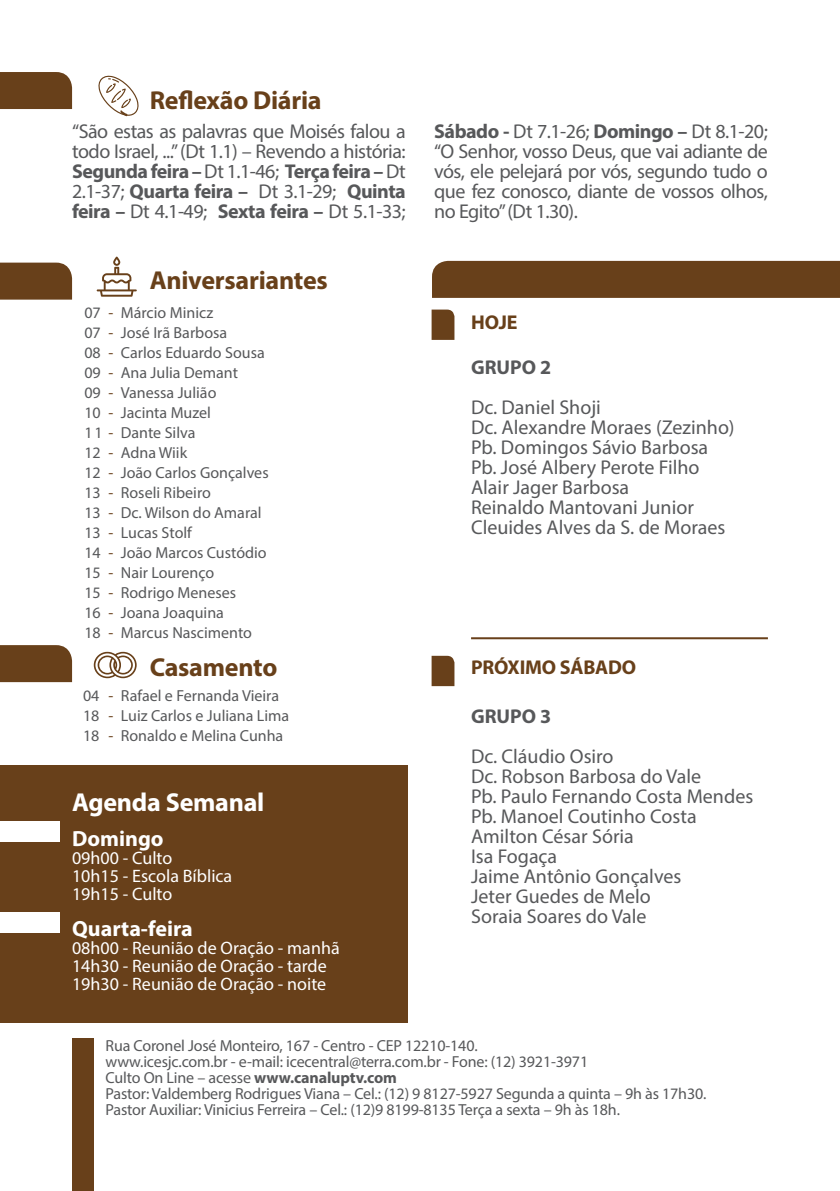
<style>
.page{position:relative;width:840px;height:1191px;background:#fff}
.page>*{position:absolute;margin:0;border:0;box-sizing:border-box;transform-origin:0 0}
.t1{font:700 26px "Myriad Pro";letter-spacing:-.01em;color:#68401a}
.t2{font:700 26px "Myriad Pro";letter-spacing:-.01em;color:#fff}
.t3{font:700 22px "Myriad Pro";color:#fff}
.t4{font:20px/20px "Myriad Pro";color:#57585a;text-align:justify}
.t5{font:700 20px "Myriad Pro";letter-spacing:-.01em;color:#68401a}
.t6{font:700 20px "Myriad Pro";color:#57585a}
.t7{font:18px "Myriad Pro";color:#fff}
.t8{font:16px/20px "Myriad Pro";color:#57585a}
.t9{font:16px "Myriad Pro";color:#68401a}
.s1{font-weight:700}
.s2{color:#68401a}
</style>
<div class="page">
<div style="left:432px;top:261px;width:407px;height:37px;background:#68401a"></div>
<div style="left:0;top:764px;width:408px;height:258px;background:#68401a"></div>
<div style="left:0;top:72px;width:72px;height:37px;background:#68401a"></div>
<div style="left:0;top:263px;width:72px;height:37px;background:#68401a"></div>
<div style="left:0;top:645px;width:72px;height:37px;background:#68401a"></div>
<svg style="left:98px;top:75px;width:41px;height:41px"></svg>
<svg style="left:97px;top:257px;width:40px;height:40px"></svg>
<hr style="left:471px;top:637px;width:296px;height:2px;background:#68401a">
<svg style="left:94px;top:652px;width:43px;height:26px"></svg>
<div style="left:0;top:821px;width:60px;height:20px;background:#fff"></div>
<div style="left:0;top:912px;width:60px;height:21px;background:#fff"></div>
<svg style="left:431px;top:309px;width:23px;height:31px"></svg>
<svg style="left:431px;top:656px;width:23px;height:30px"></svg>
<div style="left:72px;top:1038px;width:22px;height:153px;background:#68401a"></div>
<p class="t1" style="left:150px;top:84px;width:173px">Reflexão Diária</p>
<p class="t4" style="left:72px;top:121px;width:335px">“São estas as palavras que Moisés falou a todo Israel, ...” (Dt 1.1) – Revendo a história:<br><span class="s1">Segunda feira –</span> Dt 1.1-46; <span class="s1">Terça feira –</span> Dt 2.1-37; <span class="s1">Quarta feira –</span> Dt 3.1-29; <span class="s1">Quinta feira –</span> Dt 4.1-49; <span class="s1">Sexta feira –</span> Dt 5.1-33;</p>
<p class="t4" style="left:434px;top:121px;width:335px"><span class="s1">Sábado -</span> Dt 7.1-26; <span class="s1">Domingo –</span> Dt 8.1-20; “O Senhor, vosso Deus, que vai adiante de vós, ele pelejará por vós, segundo tudo o que fez conosco, diante de vossos olhos, no Egito” (Dt 1.30).</p>
<p class="t1" style="left:150px;top:263px;width:179px">Aniversariantes</p>
<p class="t8" style="left:121px;top:303px;width:94px">Márcio Minicz</p>
<p class="t8" style="left:121px;top:323px;width:108px">José Irã Barbosa</p>
<p class="t8" style="left:121px;top:343px;width:145px">Carlos Eduardo Sousa</p>
<p class="t8" style="left:121px;top:363px;width:118px">Ana Julia Demant</p>
<p class="t8" style="left:121px;top:383px;width:97px">Vanessa Julião</p>
<p class="t8" style="left:121px;top:403px;width:92px">Jacinta Muzel</p>
<p class="t8" style="left:121px;top:423px;width:76px">Dante Silva</p>
<p class="t8" style="left:121px;top:443px;width:68px">Adna Wiik</p>
<p class="t8" style="left:121px;top:463px;width:149px">João Carlos Gonçalves</p>
<p class="t8" style="left:121px;top:483px;width:91px">Roseli Ribeiro</p>
<p class="t8" style="left:121px;top:503px;width:142px">Dc. Wilson do Amaral</p>
<p class="t8" style="left:121px;top:523px;width:73px">Lucas Stolf</p>
<p class="t8" style="left:121px;top:543px;width:147px">João Marcos Custódio</p>
<p class="t8" style="left:121px;top:563px;width:95px">Nair Lourenço</p>
<p class="t8" style="left:121px;top:583px;width:117px">Rodrigo Meneses</p>
<p class="t8" style="left:121px;top:603px;width:104px">Joana Joaquina</p>
<p class="t8" style="left:121px;top:623px;width:133px">Marcus Nascimento</p>
<p class="t8" style="left:84px;top:303px;width:18px">07</p>
<p class="t8" style="left:84px;top:323px;width:18px">07</p>
<p class="t8" style="left:84px;top:343px;width:18px">08</p>
<p class="t8" style="left:84px;top:363px;width:18px">09</p>
<p class="t8" style="left:84px;top:383px;width:18px">09</p>
<p class="t8" style="left:84px;top:403px;width:18px">10</p>
<p class="t8" style="left:84px;top:423px;width:30px">11<span class="s2">-<br></span>12</p>
<p class="t8" style="left:84px;top:463px;width:18px">12</p>
<p class="t8" style="left:84px;top:483px;width:18px">13</p>
<p class="t8" style="left:84px;top:503px;width:18px">13</p>
<p class="t8" style="left:84px;top:523px;width:18px">13</p>
<p class="t8" style="left:84px;top:543px;width:18px">14</p>
<p class="t8" style="left:84px;top:563px;width:18px">15</p>
<p class="t8" style="left:84px;top:583px;width:18px">15</p>
<p class="t8" style="left:84px;top:603px;width:18px">16</p>
<p class="t8" style="left:84px;top:623px;width:18px">18</p>
<p class="t9" style="left:108px;top:303px;width:6px">-</p>
<p class="t9" style="left:108px;top:323px;width:6px">-</p>
<p class="t9" style="left:108px;top:343px;width:6px">-</p>
<p class="t9" style="left:108px;top:363px;width:6px">-</p>
<p class="t9" style="left:108px;top:383px;width:6px">-</p>
<p class="t9" style="left:108px;top:403px;width:6px">-</p>
<p class="t9" style="left:108px;top:443px;width:6px">-</p>
<p class="t9" style="left:108px;top:463px;width:6px">-</p>
<p class="t9" style="left:108px;top:483px;width:6px">-</p>
<p class="t9" style="left:108px;top:503px;width:6px">-</p>
<p class="t9" style="left:108px;top:523px;width:6px">-</p>
<p class="t9" style="left:108px;top:543px;width:6px">-</p>
<p class="t9" style="left:108px;top:563px;width:6px">-</p>
<p class="t9" style="left:108px;top:583px;width:6px">-</p>
<p class="t9" style="left:108px;top:603px;width:6px">-</p>
<p class="t9" style="left:108px;top:623px;width:6px">-</p>
<p class="t8" style="left:83px;top:685px;width:18px">04</p>
<p class="t8" style="left:83px;top:705px;width:18px">18</p>
<p class="t8" style="left:83px;top:725px;width:18px">18</p>
<p class="t9" style="left:108px;top:686px;width:6px">-</p>
<p class="t9" style="left:108px;top:706px;width:6px">-</p>
<p class="t9" style="left:108px;top:726px;width:6px">-</p>
<p class="t1" style="left:150px;top:650px;width:129px">Casamento</p>
<p class="t8" style="left:121px;top:685px;width:160px">Rafael e Fernanda Vieira</p>
<p class="t8" style="left:121px;top:705px;width:170px">Luiz Carlos e Juliana Lima</p>
<p class="t8" style="left:121px;top:725px;width:164px">Ronaldo e Melina Cunha</p>
<p class="t2" style="left:72px;top:785px;width:194px">Agenda Semanal</p>
<p class="t3" style="left:72px;top:824px;width:93px">Domingo</p>
<p class="t7" style="left:72px;top:847px;width:102px">09h00 - Culto</p>
<p class="t7" style="left:72px;top:865px;width:162px">10h15 - Escola Bíblica</p>
<p class="t7" style="left:72px;top:883px;width:102px">19h15 - Culto</p>
<p class="t3" style="left:72px;top:914px;width:122px">Quarta-feira</p>
<p class="t7" style="left:72px;top:937px;width:269px">08h00 - Reunião de Oração - manhã</p>
<p class="t7" style="left:72px;top:955px;width:256px">14h30 - Reunião de Oração - tarde</p>
<p class="t7" style="left:72px;top:973px;width:255px">19h30 - Reunião de Oração - noite</p>
<p class="t5" style="left:471px;top:309px;width:48px">HOJE</p>
<p class="t6" style="left:471px;top:354px;width:82px">GRUPO 2</p>
<p class="t4" style="left:471px;top:397px;width:131px">Dc. Daniel Shoji</p>
<p class="t4" style="left:471px;top:417px;width:265px">Dc. Alexandre Moraes (Zezinho)</p>
<p class="t4" style="left:471px;top:437px;width:238px">Pb. Domingos Sávio Barbosa</p>
<p class="t4" style="left:471px;top:457px;width:230px">Pb. José Albery Perote Filho</p>
<p class="t4" style="left:471px;top:477px;width:160px">Alair Jager Barbosa</p>
<p class="t4" style="left:471px;top:497px;width:224px">Reinaldo Mantovani Junior</p>
<p class="t4" style="left:471px;top:517px;width:256px">Cleuides Alves da S. de Moraes</p>
<p class="t5" style="left:471px;top:654px;width:167px">PRÓXIMO SÁBADO</p>
<p class="t6" style="left:471px;top:703px;width:82px">GRUPO 3</p>
<p class="t4" style="left:471px;top:746px;width:144px">Dc. Cláudio Osiro</p>
<p class="t4" style="left:471px;top:766px;width:231px">Dc. Robson Barbosa do Vale</p>
<p class="t4" style="left:471px;top:786px;width:283px">Pb. Paulo Fernando Costa Mendes</p>
<p class="t4" style="left:471px;top:806px;width:227px">Pb. Manoel Coutinho Costa</p>
<p class="t4" style="left:471px;top:826px;width:164px">Amilton César Sória</p>
<p class="t4" style="left:471px;top:846px;width:88px">Isa Fogaça</p>
<p class="t4" style="left:471px;top:866px;width:212px">Jaime Antônio Gonçalves</p>
<p class="t4" style="left:471px;top:886px;width:181px">Jeter Guedes de Melo</p>
<p class="t4" style="left:471px;top:906px;width:177px">Soraia Soares do Vale</p>
<p class="t8" style="left:105px;top:1035px;width:373px">Rua Coronel José Monteiro, 167 - Centro - CEP 12210-140.</p>
<p class="t8" style="left:105px;top:1051px;width:484px">www.icesjc.com.br - e-mail: icecentral@terra.com.br - Fone: (12) 3921-3971</p>
<p class="t8" style="left:105px;top:1067px;width:293px">Culto On Line – acesse <span class="s1">www.canaluptv.com</span></p>
<p class="t8" style="left:105px;top:1083px;width:602px">Pastor: Valdemberg Rodrigues Viana – Cel.: (12) 9 8127-5927 Segunda a quinta – 9h às 17h30.</p>
<p class="t8" style="left:105px;top:1099px;width:515px">Pastor Auxiliar: Vinicius Ferreira – Cel.: (12)9 8199-8135 Terça a sexta – 9h às 18h.</p>
</div>
